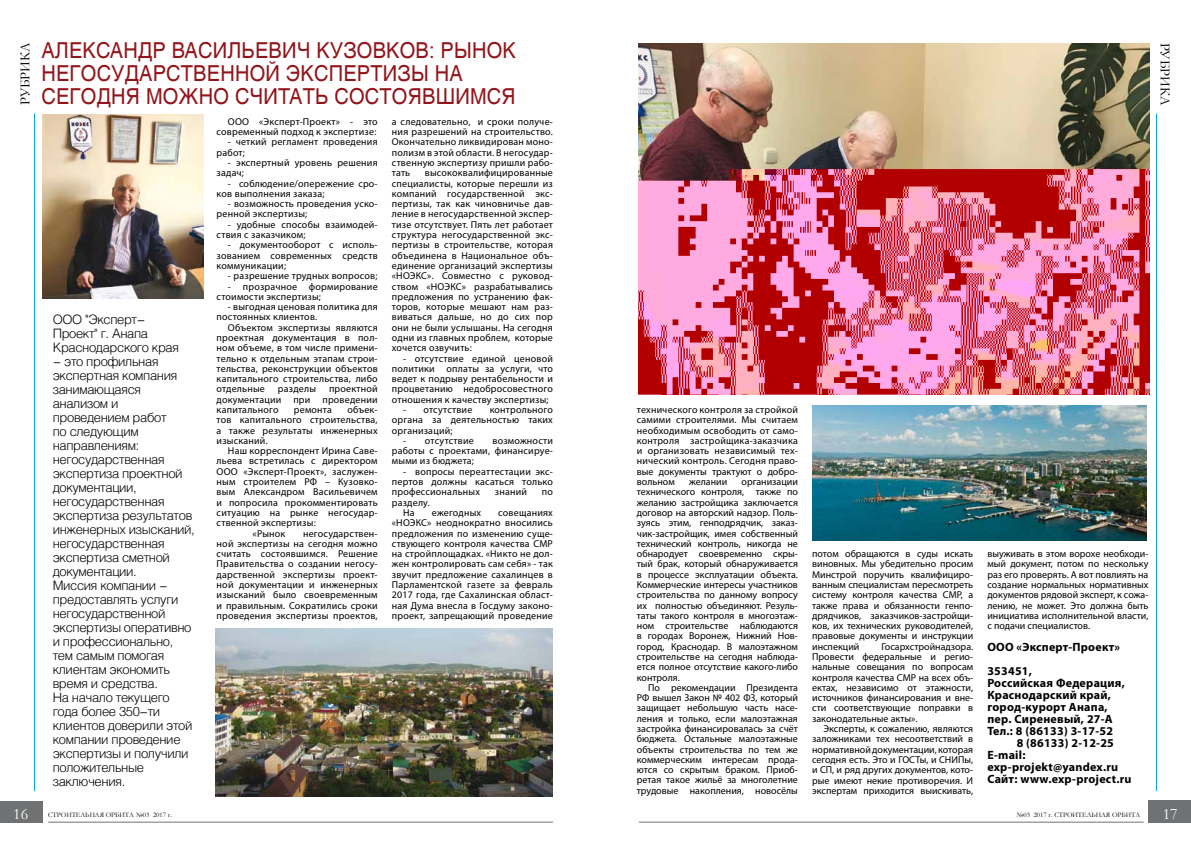
<style>
.page{position:relative;width:1191px;height:842px;background:#fff}
.page>*{position:absolute;margin:0;border:0;box-sizing:border-box;transform-origin:0 0}
.t1{font:22px/23px "Helios";letter-spacing:.01em;color:#93141a;scale:.9 1}
.t2{font:16px "Garamond";color:#fff}
.t3{font:14px "Garamond";color:#000}
.t4{font:300 13px/14px "Helios";letter-spacing:-.03em;color:#000}
.t5{font:700 12px/24px "Myriad Pro";letter-spacing:.02em;color:#000}
.t6{font:10px/10.3px "Myriad Pro";letter-spacing:.02em;color:#000;text-align:justify}
.t7{font:10px "Myriad Pro";color:#000}
.t8{font:7px "Garamond";color:#000}
</style>
<div class="page">
<div style="left:0;top:801px;width:42px;height:21px;background:#707172"></div>
<hr style="left:48px;top:822px;width:505px;height:1px;background:#707172">
<div style="left:1148px;top:800px;width:43px;height:22px;background:#707172"></div>
<hr style="left:639px;top:822px;width:504px;height:1px;background:#707172">
<hr style="left:1156px;top:113px;width:1px;height:678px;background:#00abe4">
<hr style="left:34px;top:113px;width:1px;height:678px;background:#00abe4">
<img style="left:43px;top:114px;width:160px;height:185px">
<img style="left:638px;top:43px;width:511px;height:351px">
<img style="left:215px;top:628px;width:338px;height:169px">
<img style="left:812px;top:405px;width:334px;height:135px">
<h1 class="t1" style="left:41px;top:39px;width:529px">АЛЕКСАНДР ВАСИЛЬЕВИЧ КУЗОВКОВ: РЫНОК<br>НЕГОСУДАРСТВЕННОЙ ЭКСПЕРТИЗЫ НА<br>СЕГОДНЯ МОЖНО СЧИТАТЬ СОСТОЯВШИМСЯ</h1>
<h3 class="t3" style="left:16px;top:105px;width:65px;rotate:-90deg">рубрика</h3>
<h3 class="t3" style="left:1174px;top:43px;width:65px;rotate:90deg">рубрика</h3>
<h3 class="t4" style="left:53px;top:312px;width:128px">ООО "Эксперт-<br>Проект" г. Анапа<br>Краснодарского края</h3>
<p class="t4" style="left:53px;top:354px;width:144px">- это профильная экспертная компания занимающаяся анализом и проведением работ<br>по следующим направлениям: негосударственная экспертиза проектной документации, негосударственная экспертиза результатов инженерных изысканий, негосударственная экспертиза сметной документации.<br>Миссия компании - предоставлять услуги негосударственной экспертизы оперативно и профессионально, тем самым помогая клиентам экономить время и средства.<br>На начало текущего года более 350-ти клиентов доверили этой компании проведение экспертизы и получили положительные заключения.</p>
<p class="t6" style="left:217px;top:116px;width:163px;text-align:right">ООО «Эксперт-Проект» - это современный подход к экспертизе:</p>
<p class="t6" style="left:217px;top:137px;width:163px;text-indent:11px">- четкий регламент проведения работ;</p>
<p class="t6" style="left:217px;top:157px;width:163px;text-indent:11px">- экспертный уровень решения задач;</p>
<p class="t6" style="left:217px;top:178px;width:163px;text-indent:11px">- соблюдение/опережение сро&shy;ков выполнения заказа;</p>
<p class="t6" style="left:217px;top:198px;width:163px;text-indent:11px">- возможность проведения уско&shy;ренной экспертизы;</p>
<p class="t6" style="left:217px;top:219px;width:163px;text-indent:11px">- удобные способы взаимодей&shy;ствия с заказчиком;</p>
<p class="t6" style="left:217px;top:240px;width:163px;text-indent:11px">- документооборот с исполь&shy;зованием современных средств коммуникации;</p>
<p class="t6" style="left:228px;top:271px;width:151px">- разрешение трудных вопросов;</p>
<p class="t6" style="left:217px;top:281px;width:163px;text-indent:11px">- прозрачное формирование стоимости экспертизы;</p>
<p class="t6" style="left:217px;top:301px;width:163px;text-indent:11px">- выгодная ценовая политика для постоянных клиентов.</p>
<p class="t6" style="left:217px;top:322px;width:163px;text-indent:11px">Объектом экспертизы являются проектная документация в пол&shy;ном объеме, в том числе примени&shy;тельно к отдельным этапам строи&shy;тельства, реконструкции объектов капитального строительства, либо отдельные</p>
<p class="t6" style="left:217px;top:384px;width:163px;text-indent:112px">проектной документации при проведении капитального</p>
<p class="t6" style="left:278px;top:384px;width:40px">разделы</p>
<p class="t6" style="left:217px;top:404px;width:163px;text-indent:131px">объек&shy;тов капитального строительства, а также результаты инженерных изысканий.</p>
<p class="t6" style="left:228px;top:445px;width:151px">Наш корреспондент Ирина Саве-</p>
<p class="t6" style="left:217px;top:456px;width:163px">льева встретилась с директором</p>
<p class="t6" style="left:217px;top:466px;width:163px">ООО «Эксперт-Проект», заслужен-</p>
<p class="t6" style="left:217px;top:476px;width:163px">ным строителем РФ – Кузовко-</p>
<p class="t6" style="left:217px;top:487px;width:163px">вым Александром Васильевичем</p>
<p class="t6" style="left:217px;top:497px;width:163px">и попросила прокомментировать</p>
<p class="t6" style="left:217px;top:507px;width:163px">ситуацию на рынке негосудар-</p>
<p class="t6" style="left:217px;top:517px;width:101px">ственной экспертизы:</p>
<p class="t6" style="left:253px;top:528px;width:34px">«Рынок</p>
<p class="t6" style="left:294px;top:404px;width:39px">ремонта</p>
<p class="t6" style="left:217px;top:528px;width:163px;text-indent:86px">негосударствен&shy;ной экспертизы на сегодня можно считать состоявшимся. Решение Правительства о создании негосу&shy;дарственной экспертизы проект&shy;ной документации и инженерных изысканий было своевременным и правильным. Сократились сроки проведения экспертизы проектов,</p>
<p class="t6" style="left:392px;top:116px;width:163px">а следовательно, и сроки получе&shy;ния разрешений на строительство.<br>Окончательно ликвидирован моно&shy;полизм в этой области. В негосудар&shy;ственную экспертизу пришли рабо&shy;тать</p>
<p class="t6" style="left:392px;top:168px;width:163px;text-indent:33px">высококвалифицированные специалисты, которые перешли из компаний государственной экс&shy;пертизы, так как чиновничье дав&shy;ление в негосударственной экспер&shy;тизе отсутствует. Пять лет работает структура негосударственной экс&shy;пертизы в строительстве, которая объединена в Национальное объ&shy;единение организаций экспертизы «НОЭКС». Совместно с руковод&shy;ством «НОЭКС» разрабатывались предложения по устранению фак&shy;торов, которые мешают нам раз&shy;виваться дальше, но до сих пор они не были услышаны. На сегодня одни из главных проблем, которые хочется озвучить:</p>
<p class="t6" style="left:392px;top:353px;width:163px;text-indent:11px">- отсутствие единой ценовой политики оплаты за услуги, что ведет к подрыву рентабельности и процветанию недобросовестного отношения к качеству экспертизы;</p>
<p class="t6" style="left:403px;top:404px;width:71px">- отсутствие</p>
<p class="t6" style="left:392px;top:404px;width:163px;text-indent:98px">контрольного органа за деятельностью таких организаций;</p>
<p class="t6" style="left:403px;top:435px;width:72px">- отсутствие</p>
<p class="t6" style="left:392px;top:435px;width:163px;text-indent:101px">возможности работы с проектами, финансируе&shy;мыми из бюджета;</p>
<p class="t6" style="left:392px;top:466px;width:163px;text-indent:11px">- вопросы переаттестации экс&shy;пертов должны касаться только профессиональных</p>
<p class="t6" style="left:495px;top:487px;width:34px">знаний</p>
<p class="t6" style="left:542px;top:487px;width:13px">по</p>
<p class="t6" style="left:392px;top:497px;width:39px;text-align:center">разделу.<br>На</p>
<p class="t6" style="left:432px;top:507px;width:51px">ежегодных</p>
<p class="t6" style="left:392px;top:507px;width:163px;text-indent:106px">совещаниях «НОЭКС» неоднократно вносились предложения по изменению суще&shy;ствующего контроля качества СМР на стройплощадках. «Никто не дол&shy;жен контролировать сам себя» - так звучит предложение сахалинцев в Парламентской газете за февраль 2017 года, где Сахалинская област&shy;ная Дума внесла в Госдуму законо&shy;проект, запрещающий проведение</p>
<p class="t6" style="left:637px;top:404px;width:163px">технического контроля за стройкой самими строителями. Мы считаем необходимым освободить от само&shy;контроля застройщика-заказчика и организовать независимый тех&shy;нический контроль. Сегодня право&shy;вые документы трактуют о добро&shy;вольном</p>
<p class="t6" style="left:637px;top:476px;width:163px;text-indent:105px">организации технического контроля, также по желанию застройщика заключается договор на авторский надзор. Поль&shy;зуясь этим, генподрядчик, заказ&shy;чик-застройщик, имея собственный технический контроль, никогда не обнародует своевременно скры&shy;тый брак, который обнаруживается в процессе эксплуатации объекта.<br>Коммерческие интересы участников строительства по данному вопросу их полностью объединяют. Резуль&shy;таты такого контроля в многоэтаж&shy;ном строительстве наблюдаются в городах Воронеж, Нижний Нов&shy;город, Краснодар. В малоэтажном строительстве на сегодня наблюда&shy;ется полное отсутствие какого-либо контроля.</p>
<p class="t6" style="left:637px;top:682px;width:163px;text-indent:11px">По рекомендации Президента РФ вышел Закон № 402 ФЗ, который защищает небольшую часть насе&shy;ления и только, если малоэтажная застройка финансировалась за счёт бюджета. Остальные малоэтажные объекты строительства по тем же коммерческим интересам прода&shy;ются со скрытым браком. Приоб&shy;ретая такое жильё за многолетние трудовые накопления, новосёлы</p>
<p class="t7" style="left:689px;top:475px;width:40px">желании</p>
<p class="t6" style="left:812px;top:548px;width:163px">потом обращаются в суды искать виновных. Мы убедительно просим Минстрой поручить квалифициро&shy;ванным специалистам пересмотреть систему контроля качества СМР, а также права и обязанности генпо&shy;дрядчиков, заказчиков-застройщи&shy;ков, их технических руководителей, правовые документы и инструкции инспекций</p>
<p class="t6" style="left:812px;top:641px;width:163px;text-indent:69px">Госархстройнадзора.<br>Провести федеральные и регио&shy;нальные совещания по вопросам контроля качества СМР на всех объ&shy;ектах, независимо от этажности, источников финансирования и вне&shy;сти соответствующие поправки в законодательные акты».</p>
<p class="t6" style="left:812px;top:723px;width:163px;text-indent:11px">Эксперты, к сожалению, являются заложниками тех несоответствий в нормативной документации, которая сегодня есть. Это и ГОСТы, и СНИПы, и СП, и ряд других документов, кото&shy;рые имеют некие противоречия. И экспертам приходится выискивать,</p>
<p class="t6" style="left:987px;top:548px;width:163px">выуживать в этом ворохе необходи&shy;мый документ, потом по нескольку раз его проверять. А вот повлиять на создание нормальных нормативных документов рядовой эксперт, к сожа&shy;лению, не может. Это должна быть инициатива исполнительной власти, с подачи специалистов.</p>
<p class="t5" style="left:987px;top:635px;width:134px">ООО «Эксперт-Проект»<br>353451,</p>
<p class="t5" style="left:987px;top:671px;width:139px">Российская Федерация,</p>
<p class="t5" style="left:987px;top:683px;width:125px">Краснодарский край,</p>
<p class="t5" style="left:987px;top:695px;width:122px">город-курорт Анапа,</p>
<p class="t5" style="left:987px;top:707px;width:127px">пер. Сиреневый, 27-А</p>
<p class="t5" style="left:987px;top:719px;width:127px">Тел.: 8 (86133) 3-17-52</p>
<p class="t5" style="left:1016px;top:731px;width:99px">8 (86133) 2-12-25</p>
<p class="t5" style="left:987px;top:743px;width:40px">Е-mail:</p>
<p class="t5" style="left:987px;top:755px;width:132px">exp-projekt@yandex.ru</p>
<p class="t5" style="left:987px;top:767px;width:146px">Сайт: www.exp-project.ru</p>
<h2 class="t2" style="left:13px;top:803px;width:17px">16</h2>
<p class="t8" style="left:48px;top:810px;width:125px">СТРОИТЕЛЬНАЯ ОРБИТА №03/2017 г.</p>
<p class="t8" style="left:1016px;top:810px;width:125px">№03/2017 г. СТРОИТЕЛЬНАЯ ОРБИТА</p>
<h2 class="t2" style="left:1162px;top:803px;width:17px">17</h2>
</div>
